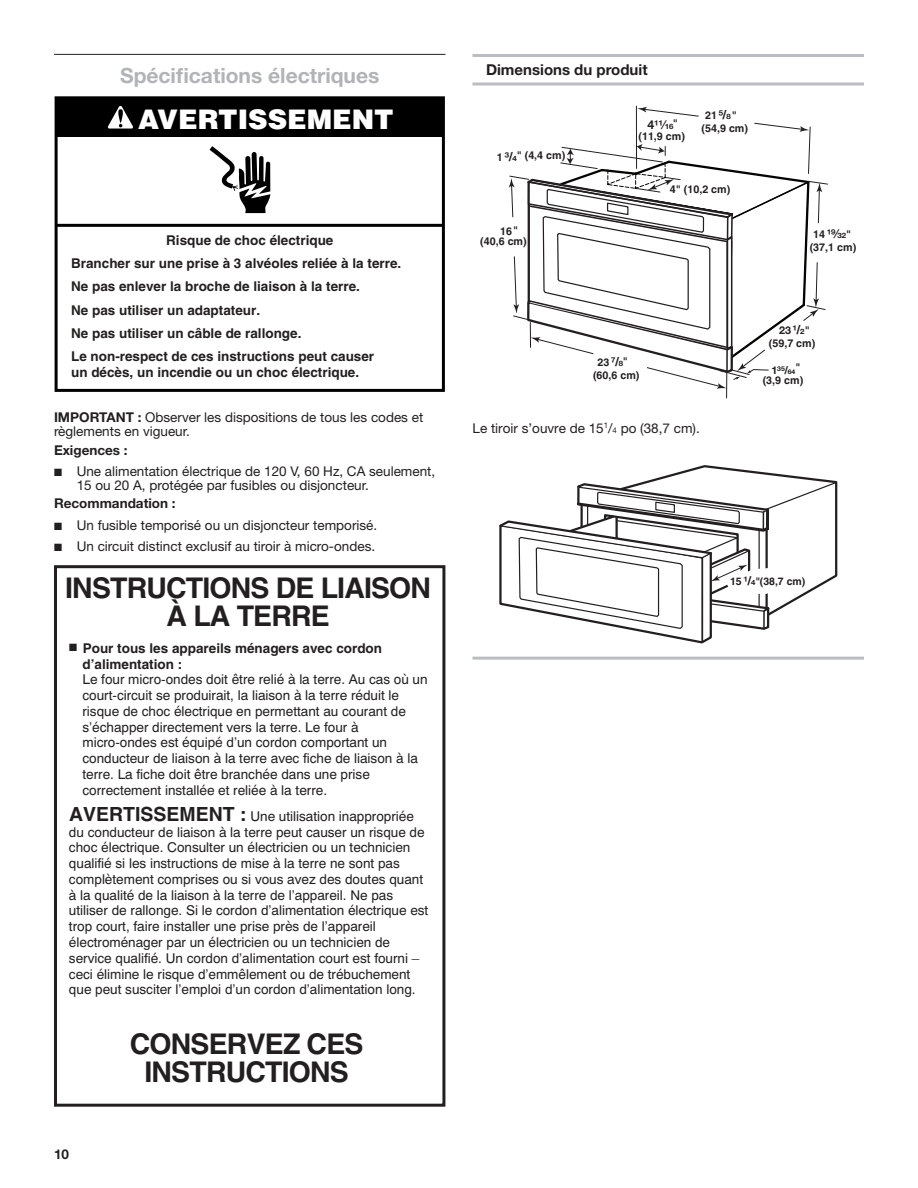
<style>
.page{position:relative;width:918px;height:1188px;background:#fff}
.page>*{position:absolute;margin:0;border:0;box-sizing:border-box;transform-origin:0 0}
.t1{font:700 28.5px/28.5px "Helvetica";letter-spacing:-.03em;color:#231f20;text-align:center}
.t2{font:900 27px "Helvetica";color:#fff}
.Heading_2{font:700 21px "Helvetica Neue";color:#b2b3b7}
.Heading_3_Rules{font:700 15px "Helvetica Neue";color:#231f20}
.t3{font:13.5px/15.8px "Helvetica";color:#231f20}
.Body{font:13.5px/14px "Helvetica Neue LT Std";color:#231f20}
.t4{font:700 13.5px/23.2px "Helvetica";color:#231f20}
.Body_Bold{font:700 13.5px "Helvetica Neue";color:#231f20}
.t5{font:700 12.3px "Helvetica Fraction";color:#231f20}
.t6{font:700 10.8px/10.8px "Helvetica";color:#231f20}
.t7{font:700 10.5px "Helvetica";color:#231f20}
.s1{font-weight:700}
.s2{font-weight:700;font-size:19.5px}
.s3{font-family:"Helvetica Fraction";font-size:12.3px}
.s4{font-size:12.3px}
.s5{font-family:"Helvetica";font-size:10.8px}
.s6{font-size:7.8px}
.s7{font-family:"Helvetica Fraction"}
.s8{font-family:"Helvetica Fraction";font-size:12px}
.s9{font-size:12px}
</style>
<div class="page">
<hr style="left:54px;top:54px;width:392px;height:1px;background:#231f20">
<div style="left:54px;top:565px;width:391px;height:542px;border:3px solid #231f20"></div>
<hr style="left:472px;top:54px;width:392px;height:3px;background:#bcbdc0">
<svg style="left:472px;top:82px;width:392px;height:4px;background:#cccdcf"></svg>
<hr style="left:472px;top:657px;width:392px;height:3px;background:#bcbdc0">
<hr style="left:56px;top:224px;width:387px;height:3px;background:#000">
<div style="left:56px;top:98px;width:387px;height:39px;background:#000"></div>
<svg style="left:108px;top:106px;width:25px;height:23px"></svg>
<div style="left:55px;top:96px;width:390px;height:296px;border:3px solid #000"></div>
<svg style="left:210px;top:146px;width:60px;height:67px"></svg>
<svg style="left:508px;top:105px;width:320px;height:294px"></svg>
<svg style="left:499px;top:465px;width:339px;height:178px"></svg>
<h2 class="Heading_2" style="left:120px;top:62px;width:261px">Spécifications électriques</h2>
<p class="t2" style="left:138px;top:101px;width:257px">AVERTISSEMENT</p>
<p class="t4" style="left:71px;top:228px;width:332px;text-indent:95px">Risque de choc électrique<br>Brancher sur une prise à 3 alvéoles reliée à la terre.<br>Ne pas enlever la broche de liaison à la terre.<br>Ne pas utiliser un adaptateur.<br>Ne pas utiliser un câble de rallonge.<br>Le non-respect de ces instructions peut causer</p>
<p class="t4" style="left:71px;top:360px;width:290px">un décès, un incendie ou un choc électrique.</p>
<p class="Body" style="left:54px;top:411px;width:371px"><span class="s1">IMPORTANT :</span> Observer les dispositions de tous les codes et règlements en vigueur.</p>
<p class="Body_Bold" style="left:54px;top:442px;width:75px">Exigences :</p>
<p class="Body" style="left:77px;top:464px;width:360px;text-indent:-23px">■ Une alimentation électrique de 120 V, 60 Hz, CA seulement,<br>15 ou 20 A, protégée par fusibles ou disjoncteur.</p>
<p class="Body_Bold" style="left:54px;top:495px;width:123px">Recommandation :</p>
<p class="Body" style="left:54px;top:518px;width:325px">■ Un fusible temporisé ou un disjoncteur temporisé.</p>
<p class="Body" style="left:54px;top:539px;width:323px">■ Un circuit distinct exclusif au tiroir à micro-ondes.</p>
<p class="t1" style="left:65px;top:573px;width:367px">INSTRUCTIONS DE LIAISON<br>À LA TERRE</p>
<p class="t3" style="left:82px;top:640px;width:347px;text-indent:-13px">■ <span class="s1">Pour tous les appareils ménagers avec cordon d’alimentation :<br></span>Le four micro-ondes doit être relié à la terre. Au cas où un court-circuit se produirait, la liaison à la terre réduit le risque de choc électrique en permettant au courant de s’échapper directement vers la terre. Le four à micro-ondes est équipé d’un cordon comportant un conducteur de liaison à la terre avec fiche de liaison à la terre. La fiche doit être branchée dans une prise correctement installée et reliée à la terre.</p>
<p class="t3" style="left:69px;top:808px;width:361px"><span class="s2">AVERTISSEMENT :</span> Une utilisation inappropriée du conducteur de liaison à la terre peut causer un risque de choc électrique. Consulter un électricien ou un technicien qualifié si les instructions de mise à la terre ne sont pas complètement comprises ou si vous avez des doutes quant à la qualité de la liaison à la terre de l’appareil. Ne pas utiliser de rallonge. Si le cordon d’alimentation électrique est trop court, faire installer une prise près de l’appareil électroménager par un électricien ou un technicien de service qualifié. Un cordon d’alimentation court est fourni – ceci élimine le risque d’emmêlement ou de trébuchement que peut susciter l’emploi d’un cordon d’alimentation long.</p>
<p class="Body_Bold" style="left:54px;top:1146px;width:17px">10</p>
<p class="t1" style="left:130px;top:1029px;width:235px">CONSERVEZ CES<br>INSTRUCTIONS</p>
<h3 class="Heading_3_Rules" style="left:486px;top:60px;width:163px">Dimensions du produit</h3>
<p class="t6" style="left:497px;top:150px;width:70px">1 <span class="s3">³</span><span class="s4">/</span><span class="s3">₄</span>" (4,4 cm)</p>
<p class="t6" style="left:673px;top:118px;width:7px">"</p>
<p class="t5" style="left:647px;top:120px;width:28px">4¹¹⁄₁₆</p>
<p class="t6" style="left:638px;top:131px;width:48px">(11,9 cm)</p>
<p class="t6" style="left:705px;top:110px;width:33px">21 <span class="s3">⁵</span><span class="s4">/</span><span class="s3">₈</span>"</p>
<p class="t6" style="left:702px;top:123px;width:48px">(54,9 cm)</p>
<p class="t6" style="left:670px;top:184px;width:62px">4" (10,2 cm)</p>
<p class="t6" style="left:480px;top:225px;width:48px;text-indent:20px">16" (40,6 cm)</p>
<p class="t5" style="left:813px;top:228px;width:39px"><span class="s5">14</span> ¹⁹⁄₃₂<span class="s5">"</span></p>
<p class="t6" style="left:810px;top:241px;width:48px">(37,1 cm)</p>
<p class="t6" style="left:593px;top:355px;width:48px;line-height:13.4px;text-indent:5px">23 <span class="s3">⁷</span><span class="s4">/</span><span class="s3">₈</span>" (60,6 cm)</p>
<p class="Body" style="left:472px;top:421px;width:229px">Le tiroir s’ouvre de 15<sup>1</sup>/<span class="s6">4</span> po (38,7 cm).</p>
<p class="t6" style="left:769px;top:324px;width:48px;line-height:12.5px;text-align:center"><span class="s7">23</span> <span class="s3">¹</span><span class="s4">/</span><span class="s3">₂</span>" (59,7 cm)</p>
<p class="t6" style="left:763px;top:364px;width:42px;text-align:center"><span class="s7">1³⁵</span>/<span class="s7">₆₄</span>" (3,9 cm)</p>
<p class="t7" style="left:730px;top:575px;width:77px">15 <span class="s8">¹</span><span class="s9">/</span><span class="s8">₄</span>"(38,7 cm)</p>
</div>
